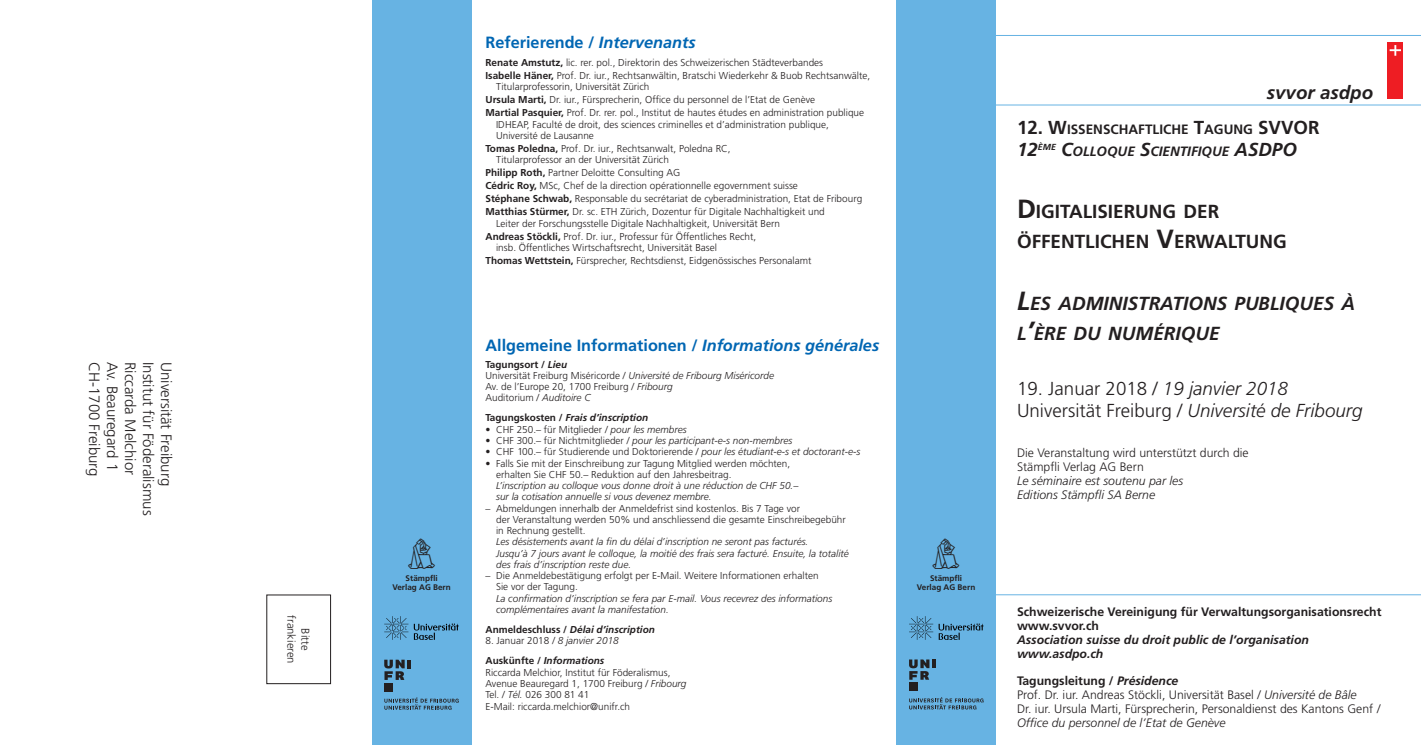
<style>
.page{position:relative;width:1421px;height:745px;background:#fff}
.page>*{position:absolute;margin:0;border:0;box-sizing:border-box;transform-origin:0 0}
.t1{font:42.5px "Sonder 01";color:#231f20}
.t2{font:italic 700 18.88px/30px "Frutiger LT Pro";color:#231f20}
.t3{font:700 18.88px/30px "Frutiger LT Std";color:#231f20}
.t4{font:300 18.75px/22.5px "Frutiger LT Std";color:#231f20}
.t5{font:italic 700 18.75px "Frutiger LT Pro";color:#231f20}
.t6{font:700 16.25px "Frutiger LT Std";color:#0166b3}
.t7{font:300 15px "Frutiger LT Std";color:#231f20}
.t8{font:700 13.5px/22.5px "Frutiger LT Std";color:#231f20}
.t9{font:300 12.25px/13.8px "Frutiger LT Std";color:#231f20}
.t10{font:700 12.25px/13.8px "Frutiger LT Std";color:#231f20}
.t11{font:italic 700 12.25px/13.8px "Frutiger LT Pro";color:#231f20}
.t12{font:italic 300 12.25px/13.8px "Frutiger LT Pro";color:#231f20}
.t13{font:300 11.25px/13.8px "Frutiger LT Std";color:#231f20;text-align:center}
.t14{font:300 10px/11.2px "Frutiger";color:#231f20}
.t15{font:italic 300 10px/11.2px "Frutiger LT Pro";color:#231f20}
.t16{font:300 10px/11.2px "Frutiger LT Std";color:#231f20}
.t17{font:italic 700 10px "Frutiger LT Pro";color:#231f20}
.t18{font:italic 300 10px "Frutiger";color:#231f20}
.t19{font:700 10px "Frutiger LT Std";color:#231f20}
.t20{font:700 8.12px "Frutiger LT Std";color:#231f20}
.s1{font-family:"Frutiger LT Pro";font-style:italic}
.s2{font-weight:700}
.s3{font-style:italic}
.s4{font-family:"Frutiger LT Std";font-style:normal}
.s5{font-family:"Frutiger LT Std"}
.s6{font-style:normal}
.s7{font-size:18.75px}
.s8{font-family:"Frutiger LT Pro";font-style:italic;font-size:18.75px}
.s9{font-size:26.25px}
.s10{font-family:"Frutiger LT Pro";font-weight:700;font-style:italic}
</style>
<div class="page">
<hr style="left:996px;top:35px;width:425px;height:1px;background:#67b3e3">
<hr style="left:996px;top:594px;width:425px;height:1px;background:#67b3e3">
<hr style="left:996px;top:105px;width:425px;height:1px;background:#67b3e3">
<div style="left:1387px;top:42px;width:16px;height:57px;background:#ee1d23"></div>
<svg style="left:1390px;top:45px;width:11px;height:11px"></svg>
<div style="left:896px;top:0;width:100px;height:744px;background:#67b3e3"></div>
<div style="left:372px;top:0;width:99px;height:744px;background:#67b3e3"></div>
<svg style="left:909px;top:697px;width:74px;height:12px"></svg>
<div style="left:909px;top:682px;width:9px;height:8px;background:#231f20"></div>
<svg style="left:909px;top:659px;width:27px;height:20px"></svg>
<svg style="left:384px;top:697px;width:75px;height:12px"></svg>
<div style="left:384px;top:682px;width:9px;height:9px;background:#231f20"></div>
<svg style="left:384px;top:659px;width:27px;height:20px"></svg>
<svg style="left:414px;top:623px;width:45px;height:16px"></svg>
<svg style="left:384px;top:616px;width:24px;height:23px"></svg>
<svg style="left:939px;top:623px;width:44px;height:16px"></svg>
<svg style="left:909px;top:616px;width:24px;height:23px"></svg>
<p class="t7" style="left:103px;top:361px;width:116px;rotate:90deg">CH-1700 Freiburg</p>
<p class="t7" style="left:121px;top:361px;width:110px;rotate:90deg">Av. Beauregard 1</p>
<p class="t7" style="left:157px;top:361px;width:155px;rotate:90deg">Institut für Föderalismus</p>
<p class="t7" style="left:175px;top:361px;width:125px;rotate:90deg">Universität Freiburg</p>
<p class="t7" style="left:139px;top:361px;width:115px;rotate:90deg">Riccarda Melchior</p>
<p class="t13" style="left:312px;top:614px;width:50px;rotate:90deg">Bitte frankieren</p>
<p class="t1" style="left:408px;top:529px;width:29px">y</p>
<p class="t20" style="left:392px;top:581px;width:60px">Verlag AG Bern</p>
<p class="t20" style="left:406px;top:573px;width:34px">Stämpfli</p>
<p class="t6" style="left:485px;top:32px;width:212px">Referierende / <span class="s1">Intervenants</span></p>
<p class="t14" style="left:485px;top:57px;width:339px"><span class="s2">Renate Amstutz,</span> lic. rer. pol., Direktorin des Schweizerischen Städteverbandes</p>
<p class="t14" style="left:496px;top:70px;width:375px;text-indent:-11px"><span class="s2">Isabelle Häner,</span> Prof. Dr. iur., Rechtsanwältin, Bratschi Wiederkehr &amp; Buob Rechtsanwälte,<br>Titularprofessorin, Universität Zürich</p>
<p class="t14" style="left:485px;top:94px;width:331px"><span class="s2">Ursula Marti,</span> Dr. iur., Fürsprecherin, Office du personnel de l’Etat de Genève</p>
<p class="t14" style="left:496px;top:107px;width:370px;text-indent:-11px"><span class="s2">Martial Pasquier,</span> Prof. Dr. rer. pol., Institut de hautes études en administration publique<br>IDHEAP, Faculté de droit, des sciences criminelles et d’administration publique,<br>Université de Lausanne</p>
<p class="t14" style="left:496px;top:143px;width:236px;text-indent:-11px"><span class="s2">Tomas Poledna,</span> Prof. Dr. iur., Rechtsanwalt, Poledna RC,<br>Titularprofessor an der Universität Zürich</p>
<p class="t14" style="left:485px;top:167px;width:197px"><span class="s2">Philipp Roth,</span> Partner Deloitte Consulting AG</p>
<p class="t14" style="left:485px;top:180px;width:314px"><span class="s2">Cédric Roy,</span> MSc, Chef de la direction opérationnelle egovernment suisse</p>
<p class="t14" style="left:485px;top:193px;width:378px"><span class="s2">Stéphane Schwab,</span> Responsable du secrétariat de cyberadministration, Etat de Fribourg</p>
<p class="t14" style="left:496px;top:206px;width:330px;text-indent:-11px"><span class="s2">Matthias Stürmer,</span> Dr. sc. ETH Zürich, Dozentur für Digitale Nachhaltigkeit und<br>Leiter der Forschungsstelle Digitale Nachhaltigkeit, Universität Bern</p>
<p class="t14" style="left:496px;top:230px;width:262px;text-indent:-11px"><span class="s2">Andreas Stöckli,</span> Prof. Dr. iur., Professur für Öffentliches Recht, insb. Öffentliches Wirtschaftsrecht, Universität Basel</p>
<p class="t14" style="left:485px;top:255px;width:327px"><span class="s2">Thomas Wettstein,</span> Fürsprecher, Rechtsdienst, Eidgenössisches Personalamt</p>
<p class="t6" style="left:485px;top:335px;width:395px">Allgemeine Informationen / <span class="s1">Informations générales</span></p>
<p class="t19" style="left:485px;top:358px;width:83px">Tagungsort / <span class="s1">Lieu</span></p>
<p class="t14" style="left:485px;top:369px;width:290px">Universität Freiburg Miséricorde / <span class="s3">Université de Fribourg Miséricorde<br></span>Av. de l’Europe 20, 1700 Freiburg / <span class="s3">Fribourg<br></span>Auditorium / <span class="s3">Auditoire C</span></p>
<p class="t17" style="left:485px;top:412px;width:164px"><span class="s4">Tagungskosten /</span> Frais d’inscription</p>
<p class="t16" style="left:485px;top:423px;width:203px">• CHF 250.– für Mitglieder / <span class="s1">pour les membres</span></p>
<p class="t15" style="left:485px;top:434px;width:308px"><span class="s4">• CHF 300.– für Nichtmitglieder /</span> pour les participant-e-s non-membres</p>
<p class="t14" style="left:485px;top:446px;width:376px"><span class="s5">•</span> CHF 100.– für Studierende und Doktorierende / <span class="s3">pour les étudiant-e-s et doctorant-e-s</span></p>
<p class="t16" style="left:496px;top:457px;width:296px;text-indent:-11px">• Falls Sie mit der Einschreibung zur Tagung Mitglied werden möchten, erhalten Sie CHF 50.– Reduktion auf den Jahresbeitrag.</p>
<p class="t15" style="left:496px;top:479px;width:304px">L’inscription au colloque vous donne droit à une réduction de CHF 50.– sur la cotisation annuelle si vous devenez membre.</p>
<p class="t16" style="left:496px;top:502px;width:351px;text-indent:-11px">– Abmeldungen innerhalb der Anmeldefrist sind kostenlos. Bis 7 Tage vor<br>der Veranstaltung werden 50% und anschliessend die gesamte Einschreibegebühr in Rechnung gestellt.</p>
<p class="t15" style="left:496px;top:536px;width:354px">Les désistements avant la fin du délai d’inscription ne seront pas facturés.<br>Jusqu’à 7 jours avant le colloque, la moitié des frais sera facturé. Ensuite, la totalité des frais d’inscription reste due.</p>
<p class="t16" style="left:496px;top:570px;width:324px;text-indent:-11px">– Die Anmeldebestätigung erfolgt per E-Mail. Weitere Informationen erhalten<br>Sie vor der Tagung.</p>
<p class="t15" style="left:496px;top:592px;width:338px">La confirmation d’inscription se fera par E-mail. Vous recevrez des informations complémentaires avant la manifestation.</p>
<p class="t17" style="left:485px;top:623px;width:171px"><span class="s4">Anmeldeschluss /</span> Délai d’inscription</p>
<p class="t18" style="left:485px;top:634px;width:135px"><span class="s6">8. Januar 2018</span> / 8 janvier 2018</p>
<p class="t17" style="left:485px;top:654px;width:120px"><span class="s4">Auskünfte /</span> Informations</p>
<p class="t14" style="left:485px;top:666px;width:203px">Riccarda Melchior, Institut für Föderalismus, Avenue Beauregard 1, 1700 Freiburg / <span class="s3">Fribourg </span>Tel. / <span class="s3">Tél.</span> 026 300 81 41<br>E-Mail: riccarda.melchior@unifr.ch</p>
<p class="t1" style="left:932px;top:529px;width:29px">y</p>
<p class="t20" style="left:917px;top:581px;width:60px">Verlag AG Bern</p>
<p class="t20" style="left:930px;top:573px;width:34px">Stämpfli</p>
<p class="t5" style="left:1267px;top:81px;width:108px">svvor asdpo</p>
<p class="t8" style="left:1017px;top:117px;width:304px"><span class="s7">12. W</span>ISSENSCHAFTLICHE <span class="s7">T</span>AGUNG <span class="s7">SVVOR<br></span><span class="s8">12</span><sup>ÈME</sup> <span class="s8">C</span><span class="s1">OLLOQUE</span> <span class="s8">S</span><span class="s1">CIENTIFIQUE</span> <span class="s8">ASDPO</span></p>
<p class="t3" style="left:1017px;top:196px;width:271px"><span class="s9">D</span>IGITALISIERUNG DER<br>ÖFFENTLICHEN <span class="s9">V</span>ERWALTUNG</p>
<p class="t2" style="left:1017px;top:288px;width:340px"><span class="s9">L</span>ES ADMINISTRATIONS PUBLIQUES À<br>L<span class="s9">’</span>ÈRE DU NUMÉRIQUE</p>
<p class="t4" style="left:1017px;top:377px;width:347px">19. Januar 2018 / <span class="s1">19 janvier 2018<br></span>Universität Freiburg / <span class="s1">Université de Fribourg</span></p>
<p class="t9" style="left:1017px;top:446px;width:233px">Die Veranstaltung wird unterstützt durch die<br>Stämpfli Verlag AG Bern</p>
<p class="t12" style="left:1017px;top:473px;width:168px">Le séminaire est soutenu par les<br>Editions Stämpfli SA Berne</p>
<p class="t10" style="left:1017px;top:605px;width:366px">Schweizerische Vereinigung für Verwaltungsorganisationsrecht www.svvor.ch</p>
<p class="t11" style="left:1017px;top:632px;width:293px">Association suisse du droit public de l’organisation www.asdpo.ch</p>
<p class="t9" style="left:1017px;top:673px;width:341px"><span class="s2">Tagungsleitung /</span> <span class="s10">Présidence<br></span>Prof. Dr. iur. Andreas Stöckli, Universität Basel <span class="s1">/ Université de Bâle</span></p>
<p class="t9" style="left:1017px;top:701px;width:365px">Dr. iur. Ursula Marti, Fürsprecherin, Personaldienst des Kantons Genf <span class="s1">/<br>Office du personnel de l’Etat de Genève</span></p>
</div>
